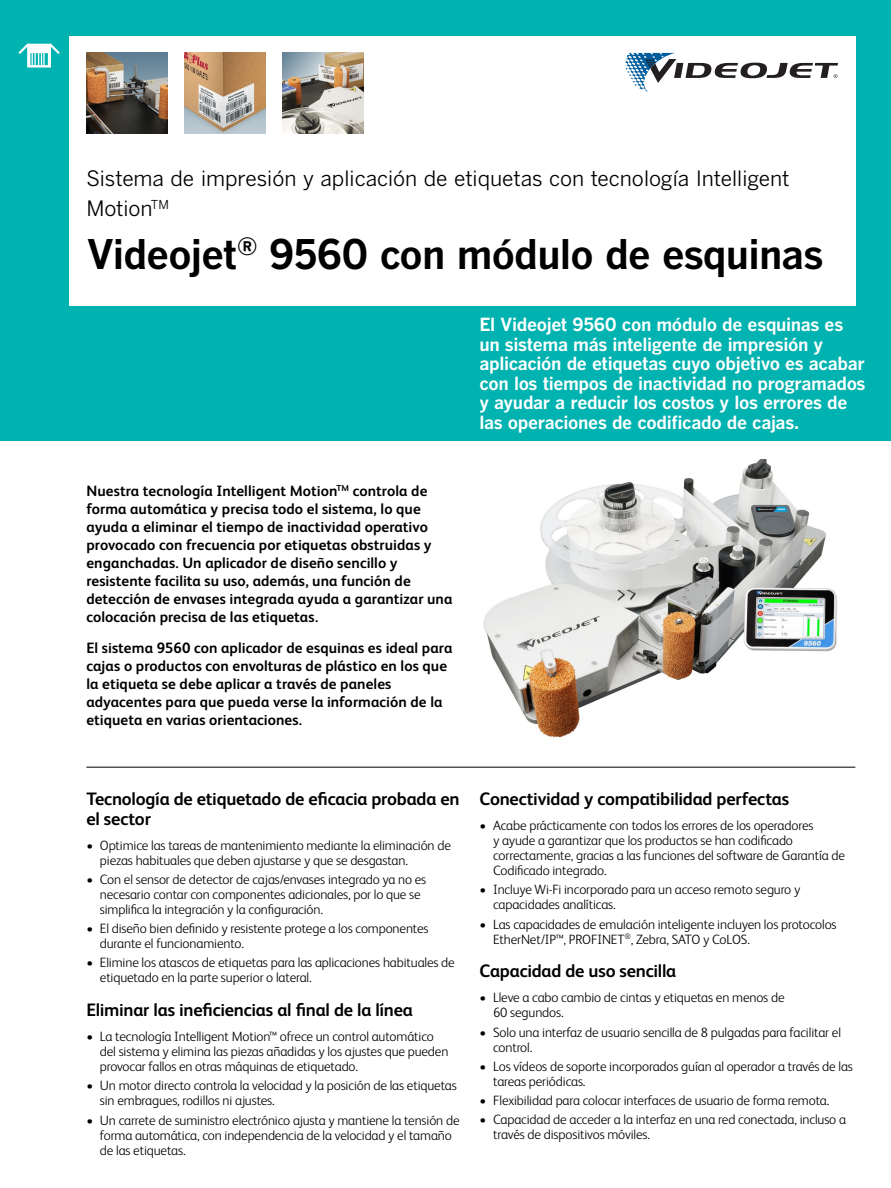
<style>
.page{position:relative;width:891px;height:1188px;background:#fff}
.page>*{position:absolute;margin:0;border:0;box-sizing:border-box;transform-origin:0 0}
.t1{font:700 40.5px "Benton Gothic";letter-spacing:-.02em;color:#000}
.t2{font:21px/30px "Benton Gothic";letter-spacing:-.01em;color:#000}
.t3{font:700 18px/19.5px "Benton Gothic";letter-spacing:-.02em;color:#fff}
.t4{font:700 18px/19.5px "FS Albert Pro";letter-spacing:-.01em;color:#000}
.t5{font:700 15px/18px "FS Albert Pro";letter-spacing:.005em;color:#000}
.t6{font:300 13.5px/15px "FS Albert Pro";letter-spacing:-.01em;color:#000}
</style>
<div class="page">
<div style="left:0;top:0;width:891px;height:441px;background:#00b3b0"></div>
<div style="left:69px;top:36px;width:786px;height:270px;background:#fff"></div>
<hr style="left:86px;top:767px;width:769px;height:1px;background:#000">
<img style="left:185px;top:53px;width:81px;height:81px">
<img style="left:283px;top:53px;width:81px;height:81px">
<img style="left:86px;top:53px;width:81px;height:81px">
<svg style="left:19px;top:44px;width:41px;height:24px"></svg>
<img style="left:483px;top:459px;width:355px;height:279px">
<svg style="left:625px;top:53px;width:213px;height:39px"></svg>
<h2 class="t2" style="left:86px;top:164px;width:705px">Sistema de impresión y aplicación de etiquetas con tecnología Intelligent<br>Motion<sup>TM</sup></h2>
<h1 class="t1" style="left:86px;top:231px;width:739px">Videojet<sup>®</sup> 9560 con módulo de esquinas</h1>
<p class="t5" style="left:86px;top:481px;width:368px">Nuestra tecnología Intelligent Motion<sup>TM</sup> controla de forma automática y precisa todo el sistema, lo que ayuda a eliminar el tiempo de inactividad operativo provocado con frecuencia por etiquetas obstruidas y enganchadas. Un aplicador de diseño sencillo y resistente facilita su uso, además, una función de detección de envases integrada ayuda a garantizar una colocación precisa de las etiquetas.</p>
<p class="t5" style="left:86px;top:638px;width:367px">El sistema 9560 con aplicador de esquinas es ideal para cajas o productos con envolturas de plástico en los que la etiqueta se debe aplicar a través de paneles adyacentes para que pueda verse la información de la etiqueta en varias orientaciones.</p>
<p class="t3" style="left:480px;top:315px;width:388px">El Videojet 9560 con módulo de esquinas es un sistema más inteligente de impresión y aplicación de etiquetas cuyo objetivo es acabar con los tiempos de inactividad no programados y ayudar a reducir los costos y los errores de las operaciones de codificado de cajas.</p>
<h3 class="t4" style="left:86px;top:788px;width:375px">Tecnología de etiquetado de eficacia probada en el sector</h3>
<p class="t6" style="left:100px;top:837px;width:353px;text-indent:-14px">• Optimice las tareas de mantenimiento mediante la eliminación de piezas habituales que deben ajustarse y que se desgastan.</p>
<p class="t6" style="left:100px;top:871px;width:328px;text-indent:-14px">• Con el sensor de detector de cajas/envases integrado ya no es necesario contar con componentes adicionales, por lo que se simplifica la integración y la configuración.</p>
<p class="t6" style="left:100px;top:920px;width:330px;text-indent:-14px">• El diseño bien definido y resistente protege a los componentes durante el funcionamiento.</p>
<p class="t6" style="left:100px;top:954px;width:356px;text-indent:-14px">• Elimine los atascos de etiquetas para las aplicaciones habituales de etiquetado en la parte superior o lateral.</p>
<h3 class="t4" style="left:86px;top:999px;width:328px">Eliminar las ineficiencias al final de la línea</h3>
<p class="t6" style="left:100px;top:1028px;width:350px;text-indent:-14px">• La tecnología Intelligent Motion™ ofrece un control automático del sistema y elimina las piezas añadidas y los ajustes que pueden provocar fallos en otras máquinas de etiquetado.</p>
<p class="t6" style="left:100px;top:1077px;width:358px;text-indent:-14px">• Un motor directo controla la velocidad y la posición de las etiquetas sin embragues, rodillos ni ajustes.</p>
<p class="t6" style="left:100px;top:1112px;width:361px;text-indent:-14px">• Un carrete de suministro electrónico ajusta y mantiene la tensión de forma automática, con independencia de la velocidad y el tamaño de las etiquetas.</p>
<h3 class="t4" style="left:480px;top:788px;width:311px">Conectividad y compatibilidad perfectas</h3>
<p class="t6" style="left:493px;top:817px;width:353px;text-indent:-14px">• Acabe prácticamente con todos los errores de los operadores<br>y ayude a garantizar que los productos se han codificado correctamente, gracias a las funciones del software de Garantía de Codificado integrado.</p>
<p class="t6" style="left:493px;top:881px;width:309px;text-indent:-14px">• Incluye Wi-Fi incorporado para un acceso remoto seguro y capacidades analíticas.</p>
<p class="t6" style="left:493px;top:916px;width:345px;text-indent:-14px">• Las capacidades de emulación inteligente incluyen los protocolos<br>EtherNet/IP™, PROFINET<sup>®</sup>, Zebra, SATO y CoLOS.</p>
<h3 class="t4" style="left:480px;top:961px;width:198px">Capacidad de uso sencilla</h3>
<p class="t6" style="left:493px;top:989px;width:293px;text-indent:-14px">• Lleve a cabo cambio de cintas y etiquetas en menos de<br>60 segundos.</p>
<p class="t6" style="left:493px;top:1024px;width:349px;text-indent:-14px">• Solo una interfaz de usuario sencilla de 8 pulgadas para facilitar el control.</p>
<p class="t6" style="left:493px;top:1058px;width:361px;text-indent:-14px">• Los vídeos de soporte incorporados guían al operador a través de las tareas periódicas.</p>
<p class="t6" style="left:480px;top:1092px;width:351px">• Flexibilidad para colocar interfaces de usuario de forma remota.</p>
<p class="t6" style="left:493px;top:1111px;width:354px;text-indent:-14px">• Capacidad de acceder a la interfaz en una red conectada, incluso a través de dispositivos móviles.</p>
</div>
